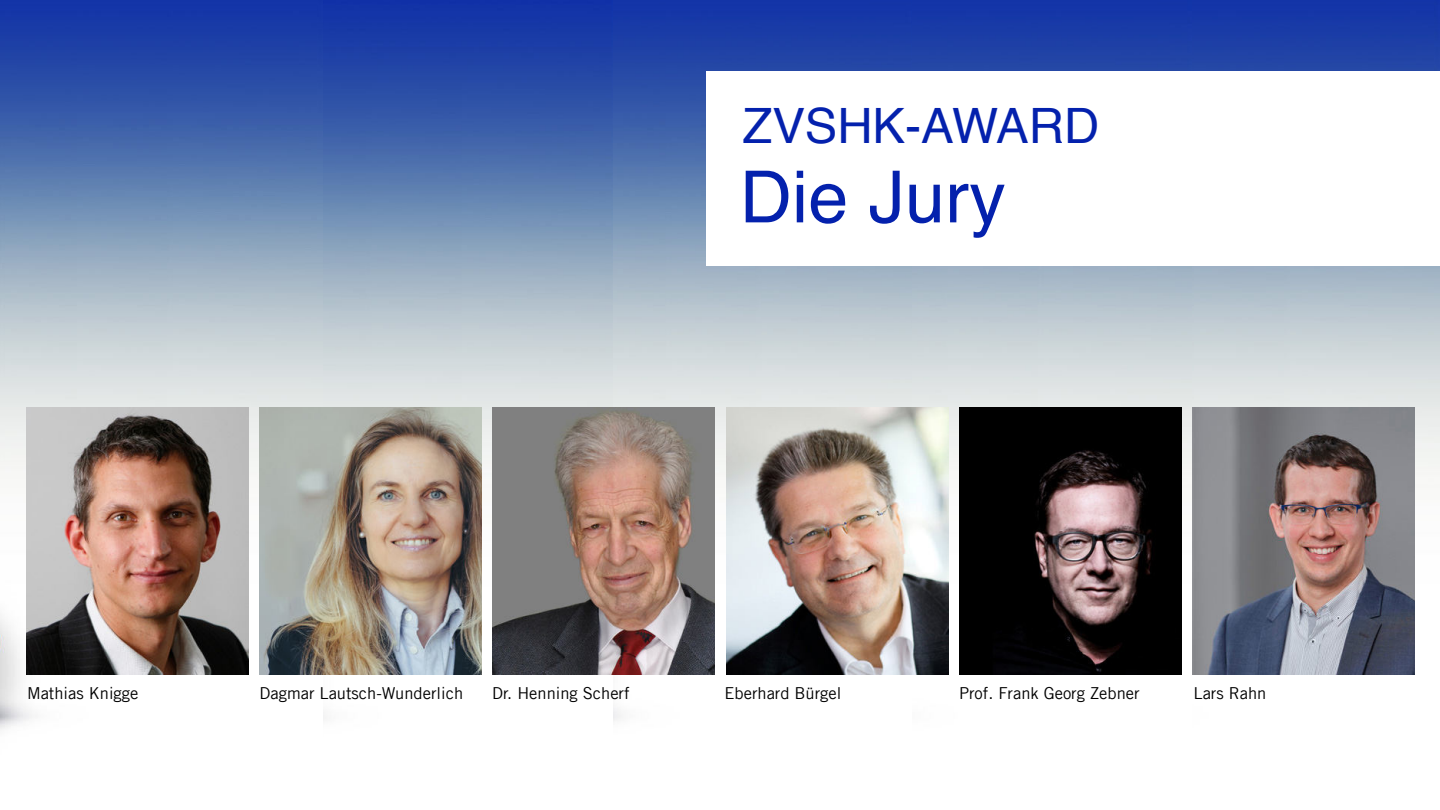
<style>
.page{position:relative;width:1440px;height:810px;background:#fff}
.page>*{position:absolute;margin:0;border:0;box-sizing:border-box;transform-origin:0 0}
.t1{font:72px "Helvetica";letter-spacing:.005em;color:#0421ad}
.t2{font:48.75px "Helvetica";color:#0421ad}
.t3{font:16.5px "Trade Gothic LT";color:#000}
</style>
<div class="page">
<img style="left:1191px;top:0;width:249px;height:675px">
<img style="left:911px;top:0;width:280px;height:675px">
<img style="left:612px;top:0;width:299px;height:721px">
<img style="left:322px;top:0;width:290px;height:720px">
<img style="left:0;top:0;width:322px;height:730px">
<div style="left:707px;top:71px;width:733px;height:195px;background:#fff"></div>
<img style="left:26px;top:407px;width:222px;height:268px">
<img style="left:260px;top:407px;width:221px;height:268px">
<img style="left:726px;top:407px;width:222px;height:268px">
<img style="left:960px;top:407px;width:221px;height:268px">
<img style="left:1193px;top:407px;width:222px;height:268px">
<img style="left:493px;top:407px;width:222px;height:268px">
<h2 class="t2" style="left:743px;top:108px;width:358px">ZVSHK-AWARD</h2>
<h1 class="t1" style="left:740px;top:169px;width:267px">Die Jury</h1>
<p class="t3" style="left:27px;top:687px;width:113px">Mathias Knigge</p>
<p class="t3" style="left:260px;top:687px;width:205px">Dagmar Lautsch-Wunderlich</p>
<p class="t3" style="left:492px;top:687px;width:139px">Dr. Henning Scherf</p>
<p class="t3" style="left:725px;top:687px;width:118px">Eberhard Bürgel</p>
<p class="t3" style="left:959px;top:687px;width:182px">Prof. Frank Georg Zebner</p>
<p class="t3" style="left:1194px;top:687px;width:74px">Lars Rahn</p>
</div>
